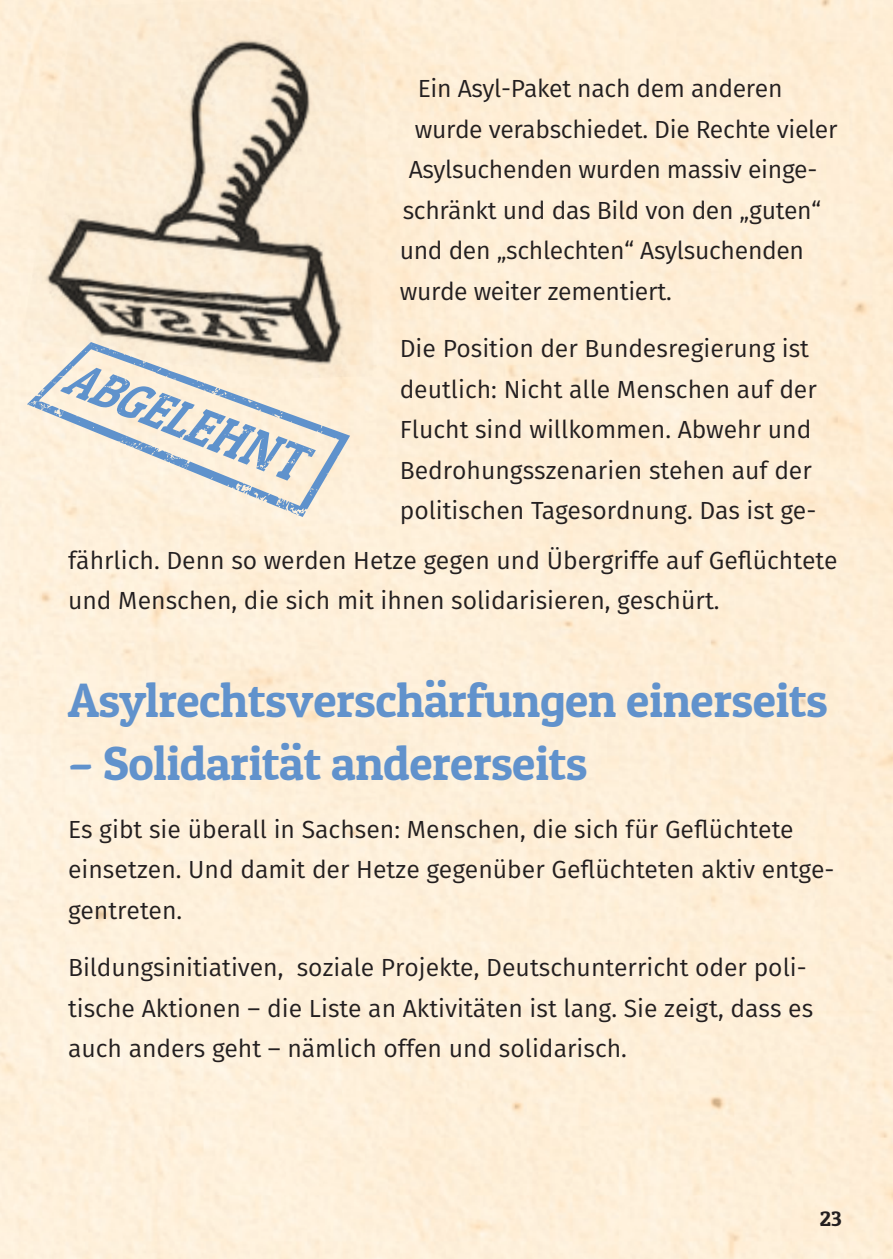
<style>
.page{position:relative;width:893px;height:1259px;background:#fff}
.page>*{position:absolute;margin:0;border:0;box-sizing:border-box;transform-origin:0 0}
.Headline_1{font:48px "Patua One";letter-spacing:-.01em;color:#6192cc}
.Text{font:24.6px/40.5px "Fira Sans";color:#231f20}
.t1{font:21px "Patua One";color:#231f20}
</style>
<div class="page">
<img style="left:22px;top:0;width:351px;height:379px">
<svg style="left:27px;top:342px;width:323px;height:172px;background:#dbd9d2"></svg>
<svg style="left:297px;top:511px;width:9px;height:6px"></svg>
<p class="Text" style="left:418px;top:70px;width:366px">Ein Asyl-Paket nach dem anderen</p>
<p class="Text" style="left:415px;top:111px;width:424px">wurde verabschiedet. Die Rechte vieler</p>
<p class="Text" style="left:409px;top:151px;width:410px">Asylsuchenden wurden massiv einge-</p>
<p class="Text" style="left:403px;top:192px;width:420px">schränkt und das Bild von den „guten“</p>
<p class="Text" style="left:400px;top:232px;width:406px">und den „schlechten“ Asylsuchenden</p>
<p class="Text" style="left:400px;top:273px;width:274px">wurde weiter zementiert.</p>
<p class="Text" style="left:400px;top:330px;width:419px">Die Position der Bundesregierung ist deutlich: Nicht alle Menschen auf der Flucht sind willkommen. Abwehr und Bedrohungsszenarien stehen auf der politischen Tagesordnung. Das ist ge-</p>
<p class="Text" style="left:68px;top:542px;width:771px">fährlich. Denn so werden Hetze gegen und Übergriffe auf Geflüchtete und Menschen, die sich mit ihnen solidarisieren, geschürt.</p>
<p class="Headline_1" style="left:68px;top:670px;width:761px">Asylrechtsverschärfungen einerseits</p>
<p class="Headline_1" style="left:68px;top:733px;width:521px">– Solidarität andererseits</p>
<p class="Text" style="left:68px;top:811px;width:768px">Es gibt sie überall in Sachsen: Menschen, die sich für Geflüchtete einsetzen. Und damit der Hetze gegenüber Geflüchteten aktiv entge&shy;gentreten.</p>
<p class="Text" style="left:68px;top:949px;width:747px">Bildungsinitiativen, soziale Projekte, Deutschunterricht oder poli&shy;tische Aktionen – die Liste an Aktivitäten ist lang. Sie zeigt, dass es auch anders geht – nämlich offen und solidarisch.</p>
<p class="t1" style="left:820px;top:1205px;width:24px">23</p>
</div>
